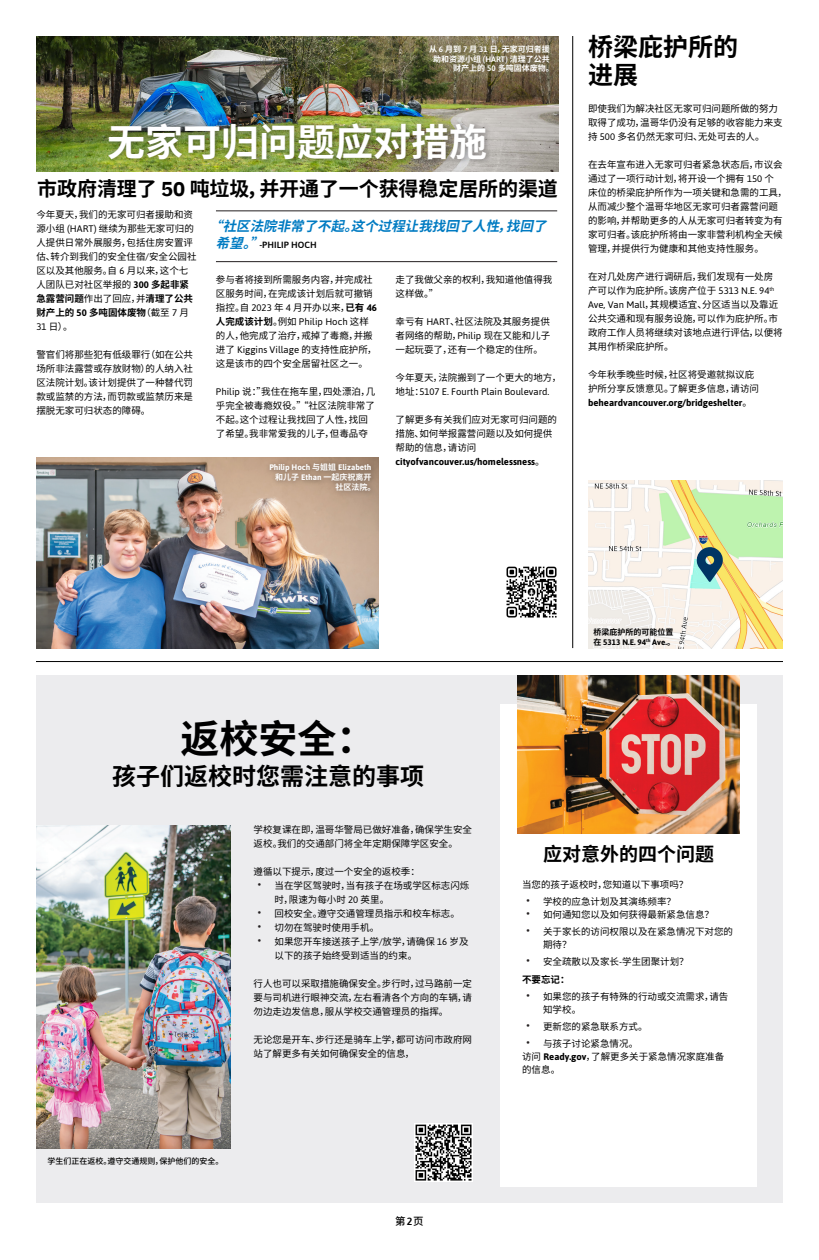
<style>
.page{position:relative;width:819px;height:1260px;background:#fff}
.page>*{position:absolute;margin:0;border:0;box-sizing:border-box;transform-origin:0 0}
.t1{font:700 39px "Noto Sans SC";color:#000}
.t2{font:700 38px "Noto Sans SC";color:#fff}
.t3{font:700 25px/28px "Noto Sans SC";color:#000}
.t4{font:700 24px "Noto Sans SC";color:#000}
.t5{font:700 20px "Noto Sans SC";letter-spacing:-.005em;color:#000}
.t6{font:700 19px "Noto Sans SC";color:#000}
.t7{font:italic 700 13.5px "Noto Sans SC";color:#007bc2}
.t8{font:500 10.5px "Noto Sans SC";color:#000}
.t9{font:9.5px/14px "Noto Sans SC";color:#000}
.t10{font:9.5px/14px "Asap";color:#000}
.t11{font:700 9.5px "Noto Sans SC";color:#000}
.t12{font:500 9px "Asap";letter-spacing:.01em;color:#000}
.t13{font:700 8px "Noto Sans SC";color:#fff}
.t14{font:700 8px/9.6px "Asap";color:#000}
.t15{font:500 8px "Noto Sans SC";color:#000}
.t16{font:700 8px "Asap";color:#fff}
.s1{font-family:"Asap";font-weight:600}
.s2{font-family:"IBM Plex Sans"}
.s3{font-family:"Asap"}
.s4{font-family:"Asap";font-weight:700}
.s5{font-weight:700}
.s6{font-family:"Noto Sans SC";font-weight:700;font-style:italic;font-size:13.5px;color:#007bc2}
.s7{font-family:"Noto Sans SC"}
.s8{font-size:12px;color:#231f20}
</style>
<div class="page">
<hr style="left:36px;top:661px;width:747px;height:1px;background:#000">
<img style="left:36px;top:36px;width:522px;height:135px">
<div style="left:36px;top:675px;width:747px;height:527px;background:#ececee"></div>
<img style="left:36px;top:825px;width:195px;height:324px">
<div style="left:500px;top:704px;width:257px;height:483px;background:#fff"></div>
<img style="left:518px;top:675px;width:222px;height:159px">
<div style="left:105px;top:119px;width:387px;height:46px;background:#231f20;opacity:.45"></div>
<hr style="left:572px;top:36px;width:1px;height:612px;background:#000">
<img style="left:36px;top:458px;width:342px;height:191px">
<div style="left:266px;top:459px;width:111px;height:38px;background:#231f20;opacity:.45"></div>
<img style="left:506px;top:566px;width:51px;height:52px">
<img style="left:588px;top:481px;width:195px;height:167px">
<hr style="left:216px;top:210px;width:341px;height:1px;background:#231f20">
<hr style="left:216px;top:261px;width:341px;height:1px;background:#231f20">
<svg style="left:696px;top:547px;width:27px;height:35px"></svg>
<img style="left:415px;top:1123px;width:58px;height:58px">
<p class="t13" style="left:429px;top:45px;width:122px">从 <span class="s1">6</span> 月到 <span class="s1">7</span> 月 <span class="s1">31</span> 日，无家可归者援</p>
<p class="t13" style="left:433px;top:54px;width:118px">助和资源小组 <span class="s1">(HART)</span> 清理了公共</p>
<p class="t13" style="left:453px;top:64px;width:102px">财产上的 <span class="s1">50</span> 多吨固体废物。</p>
<p class="t2" style="left:107px;top:121px;width:381px">无家可归问题应对措施</p>
<p class="t5" style="left:37px;top:178px;width:522px">市政府清理了 <span class="s2">50</span> 吨垃圾，并开通了一个获得稳定居所的渠道</p>
<p class="t9" style="left:36px;top:208px;width:162px">今年夏天，我们的无家可归者援助和资源小组 <span class="s3">(HART)</span> 继续为那些无家可归的人提供日常外展服务，包括住房安置评估、转介到我们的安全住宿<span class="s3">/</span>安全公园社区以及其他服务。自 <span class="s3">6</span> 月以来，这个七人团队已对社区举报的 <span class="s4">300</span> <span class="s5">多起非紧急露营问题</span>作出了回应，并<span class="s5">清理了公共财产上的</span> <span class="s4">50</span> <span class="s5">多吨固体废物</span>（截至 <span class="s3">7</span> 月<br><span class="s3">31</span> 日）。</p>
<p class="t9" style="left:36px;top:348px;width:158px;text-align:justify">警官们将那些犯有低级罪行（如在公共场所非法露营或存放财物）的人纳入社区法院计划。该计划提供了一种替代罚款或监禁的方法，而罚款或监禁历来是摆脱无家可归状态的障碍。</p>
<p class="t7" style="left:209px;top:218px;width:346px">“社区法院非常了不起。这个过程让我找回了人性，找回了</p>
<p class="t12" style="left:216px;top:239px;width:102px"><span class="s6">希望。”</span>-PHILIP HOCH</p>
<p class="t9" style="left:216px;top:272px;width:162px">参与者将接到所需服务内容，并完成社区服务时间，在完成该计划后就可撤销指控。自 <span class="s3">2023</span> 年 <span class="s3">4</span> 月开办以来，<span class="s5">已有</span> <span class="s4">46</span><span class="s5">人完成该计划</span>。例如 <span class="s3">Philip Hoch</span> 这样的人，他完成了治疗，戒掉了毒瘾，并搬进了 <span class="s3">Kiggins Village</span> 的支持性庇护所，这是该市的四个安全居留社区之一。</p>
<p class="t9" style="left:216px;top:384px;width:161px"><span class="s3">Philip</span> 说：”我住在拖车里，四处漂泊，几乎完全被毒瘾奴役。”“社区法院非常了不起。这个过程让我找回了人性，找回了希望。我非常爱我的儿子，但毒品夺</p>
<p class="t16" style="left:269px;top:462px;width:104px">Philip Hoch <span class="s7">与姐姐</span> Elizabeth</p>
<p class="t13" style="left:275px;top:473px;width:98px">和儿子 <span class="s3">Ethan</span> 一起庆祝离开</p>
<p class="t13" style="left:335px;top:482px;width:42px">社区法院。</p>
<p class="t9" style="left:396px;top:272px;width:158px">走了我做父亲的权利，我知道他值得我这样做。”</p>
<p class="t9" style="left:396px;top:314px;width:156px;text-align:justify">幸亏有 <span class="s3">HART</span>、社区法院及其服务提供者网络的帮助，<span class="s3">Philip</span> 现在又能和儿子一起玩耍了，还有一个稳定的住所。</p>
<p class="t10" style="left:396px;top:370px;width:167px"><span class="s7">今年夏天，法院搬到了一个更大的地方，地址：</span>5107 E. Fourth Plain Boulevard.</p>
<p class="t9" style="left:396px;top:412px;width:163px">了解更多有关我们应对无家可归问题的措施、如何举报露营问题以及如何提供帮助的信息，请访问<span class="s4">cityofvancouver.us/homelessness</span>。</p>
<p class="t3" style="left:588px;top:33px;width:151px">桥梁庇护所的进展</p>
<p class="t9" style="left:588px;top:102px;width:196px">即使我们为解决社区无家可归问题所做的努力取得了成功，温哥华仍没有足够的收容能力来支持 <span class="s3">500</span> 多名仍然无家可归、无处可去的人。</p>
<p class="t9" style="left:588px;top:158px;width:200px">在去年宣布进入无家可归者紧急状态后，市议会通过了一项行动计划，将开设一个拥有 <span class="s3">150</span> 个<br>床位的桥梁庇护所作为一项关键和急需的工具，从而减少整个温哥华地区无家可归者露营问题的影响，并帮助更多的人从无家可归者转变为有家可归者。该庇护所将由一家非营利机构全天候管理，并提供行为健康和其他支持性服务。</p>
<p class="t9" style="left:588px;top:270px;width:196px">在对几处房产进行调研后，我们发现有一处房产可以作为庇护所。该房产位于 <span class="s3">5313 N.E. 94</span><sup>th<br></sup><span class="s3">Ave, Van Mall</span>，其规模适宜、分区适当以及靠近公共交通和现有服务设施，可以作为庇护所。市政府工作人员将继续对该地点进行评估，以便将其用作桥梁庇护所。</p>
<p class="t9" style="left:588px;top:368px;width:172px">今年秋季晚些时候，社区将受邀就拟议庇护所分享反馈意见。了解更多信息，请访问<span class="s4">beheardvancouver.org/bridgeshelter</span>。</p>
<p class="t1" style="left:180px;top:716px;width:196px">返校安全：</p>
<p class="t4" style="left:112px;top:762px;width:313px">孩子们返校时您需注意的事项</p>
<p class="t14" style="left:593px;top:627px;width:83px"><span class="s7">桥梁庇护所的可能位置在</span> 5313 N.E. 94<sup>th</sup> Ave.<span class="s7">。</span></p>
<p class="t9" style="left:254px;top:822px;width:220px">学校复课在即，温哥华警局已做好准备，确保学生安全返校。我们的交通部门将全年定期保障学区安全。</p>
<p class="t9" style="left:254px;top:864px;width:168px">遵循以下提示，度过一个安全的返校季：</p>
<p class="t9" style="left:275px;top:878px;width:196px;text-indent:-21px"><span class="s8">•</span> 当在学区驾驶时，当有孩子在场或学区标志闪烁时，限速为每小时 <span class="s3">20</span> 英里。</p>
<p class="t9" style="left:254px;top:906px;width:208px"><span class="s8">•</span> 回校安全。遵守交通管理员指示和校车标志。</p>
<p class="t9" style="left:254px;top:920px;width:127px"><span class="s8">•</span> 切勿在驾驶时使用手机。</p>
<p class="t9" style="left:275px;top:934px;width:195px;text-indent:-21px"><span class="s8">•</span> 如果您开车接送孩子上学<span class="s3">/</span>放学，请确保 <span class="s3">16</span> 岁及以下的孩子始终受到适当的约束。</p>
<p class="t9" style="left:254px;top:976px;width:220px;text-align:justify">行人也可以采取措施确保安全。步行时，过马路前一定要与司机进行眼神交流，左右看清各个方向的车辆，请勿边走边发信息，服从学校交通管理员的指挥。</p>
<p class="t9" style="left:254px;top:1032px;width:220px">无论您是开车、步行还是骑车上学，都可访问市政府网站了解更多有关如何确保安全的信息，</p>
<p class="t15" style="left:47px;top:1156px;width:178px">学生们正在返校。遵守交通规则，保护他们的安全。</p>
<p class="t8" style="left:395px;top:1215px;width:30px">第<span class="s3">2</span>页</p>
<p class="t6" style="left:543px;top:844px;width:172px">应对意外的四个问题</p>
<p class="t9" style="left:522px;top:878px;width:168px">当您的孩子返校时，您知道以下事项吗？</p>
<p class="t9" style="left:522px;top:895px;width:155px"><span class="s8">•</span> 学校的应急计划及其演练频率？</p>
<p class="t9" style="left:522px;top:908px;width:193px"><span class="s8">•</span> 如何通知您以及如何获得最新紧急信息？</p>
<p class="t9" style="left:543px;top:925px;width:191px;line-height:13px;text-indent:-21px"><span class="s8">•</span> 关于家长的访问权限以及在紧急情况下对您的期待？</p>
<p class="t9" style="left:522px;top:955px;width:168px"><span class="s8">•</span> 安全疏散以及家长<span class="s3">-</span>学生团聚计划？</p>
<p class="t11" style="left:522px;top:974px;width:49px">不要忘记：</p>
<p class="t9" style="left:543px;top:990px;width:187px;line-height:13px;text-indent:-21px"><span class="s8">•</span> 如果您的孩子有特殊的行动或交流需求，请告知学校。</p>
<p class="t9" style="left:522px;top:1020px;width:127px"><span class="s8">•</span> 更新您的紧急联系方式。</p>
<p class="t9" style="left:522px;top:1037px;width:118px"><span class="s8">•</span> 与孩子讨论紧急情况。</p>
<p class="t9" style="left:522px;top:1050px;width:204px;line-height:13px">访问 <span class="s4">Ready.gov</span>，了解更多关于紧急情况家庭准备的信息。</p>
</div>
